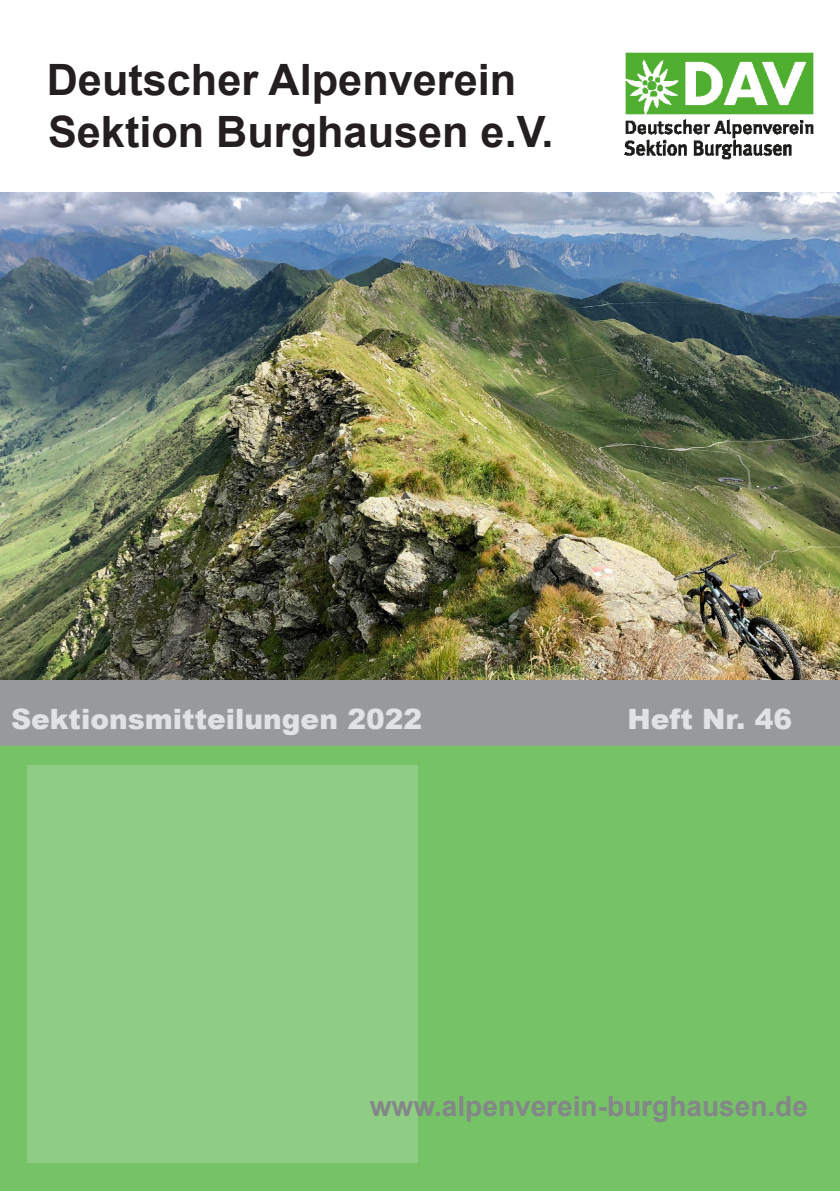
<style>
.page{position:relative;width:840px;height:1191px;background:#fff}
.page>*{position:absolute;margin:0;border:0;box-sizing:border-box;transform-origin:0 0}
.t1{font:700 43.2px/51.8px "Arial";color:#231f20}
.t2{font:900 28px "Arial";color:#e1e2e4}
.t3{font:700 28px "Arial";color:#848689}
</style>
<div class="page">
<img style="left:624px;top:52px;width:190px;height:108px">
<div style="left:0;top:676px;width:839px;height:70px;background:#97999c"></div>
<div style="left:0;top:746px;width:839px;height:445px;background:#76c266"></div>
<div style="left:28px;top:765px;width:389px;height:397px;background:#90cd84"></div>
<img style="left:0;top:193px;width:839px;height:486px">
<p class="t1" style="left:47px;top:55px;width:508px">Deutscher Alpenverein<br>Sektion Burghausen e.V.</p>
<p class="t2" style="left:11px;top:699px;width:412px">Sektionsmitteilungen 2022</p>
<p class="t2" style="left:627px;top:699px;width:166px">Heft Nr. 46</p>
<p class="t3" style="left:369px;top:1086px;width:439px">www.alpenverein-burghausen.de</p>
</div>
